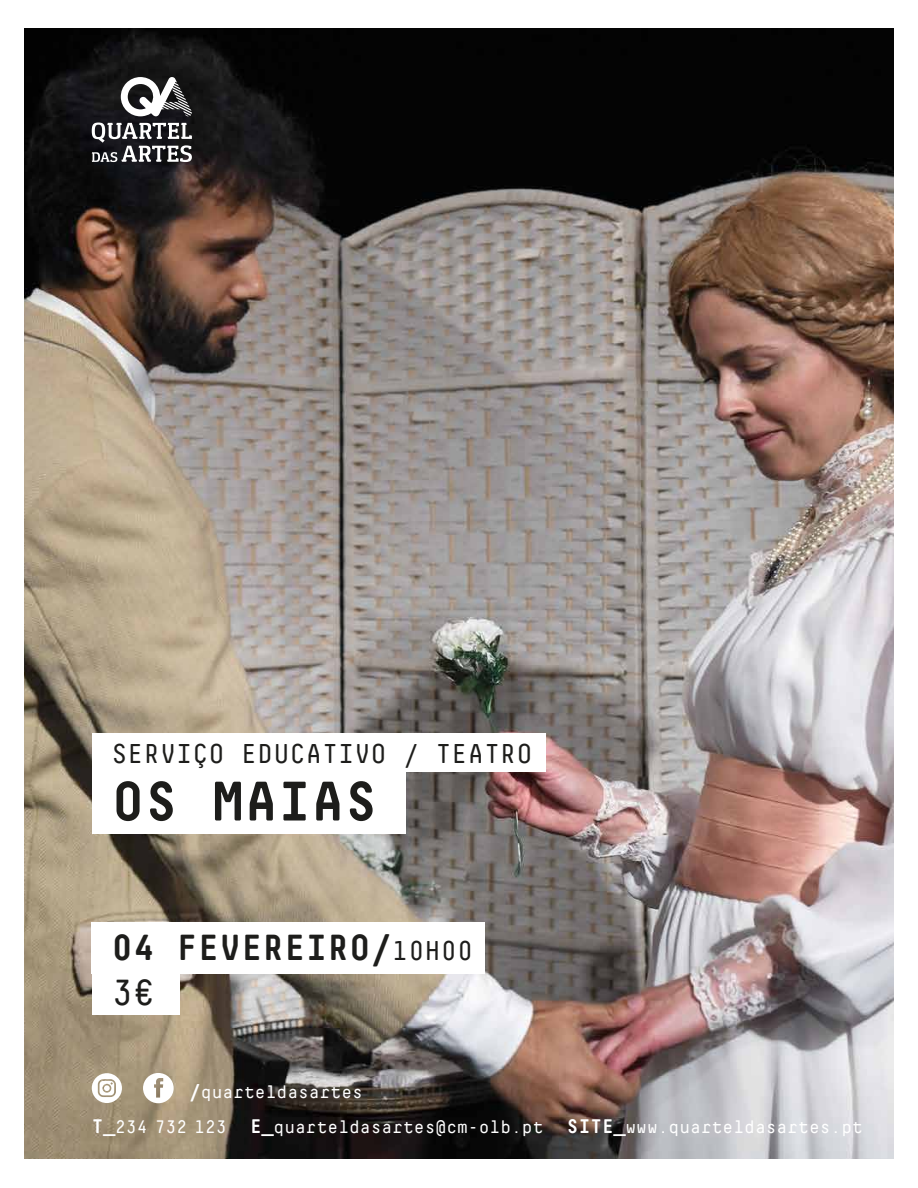
<style>
.page{position:relative;width:918px;height:1188px;background:#fff}
.page>*{position:absolute;margin:0;border:0;box-sizing:border-box;transform-origin:0 0}
.t1{font:700 55.5px "Decima Mono Pro";color:#1d1d1b}
.t2{font:700 36px/45px "Decima Mono Pro";color:#1d1d1b}
.t3{font:27px "Decima Mono Pro";color:#1d1d1b}
.t4{font:18px "Decima Mono Pro";color:#fff}
.s1{font-weight:400;font-size:27px}
.s2{font-weight:400}
.s3{font-weight:700;font-size:19.5px}
</style>
<div class="page">
<img style="left:24px;top:29px;width:870px;height:1129px">
<svg style="left:92px;top:123px;width:100px;height:39px"></svg>
<svg style="left:121px;top:77px;width:71px;height:39px"></svg>
<div style="left:92px;top:733px;width:453px;height:39px;background:#fff"></div>
<div style="left:92px;top:922px;width:393px;height:51px;background:#fff"></div>
<div style="left:92px;top:967px;width:87px;height:48px;background:#fff"></div>
<div style="left:92px;top:764px;width:313px;height:70px;background:#fff"></div>
<svg style="left:143px;top:1073px;width:31px;height:30px"></svg>
<svg style="left:92px;top:1073px;width:30px;height:30px"></svg>
<h3 class="t3" style="left:111px;top:738px;width:423px">SERVIÇO EDUCATIVO / TEATRO</h3>
<h1 class="t1" style="left:111px;top:768px;width:268px">OS MAIAS</h1>
<h2 class="t2" style="left:111px;top:924px;width:363px">04 FEVEREIRO/<span class="s1">10H00<br></span><span class="s2">3€</span></h2>
<p class="t4" style="left:189px;top:1081px;width:175px"><span class="s3">/</span>quarteldasartes</p>
<p class="t4" style="left:92px;top:1117px;width:773px"><span class="s3">T_</span>234 732 123 <span class="s3">E_</span>quarteldasartes@cm-olb.pt <span class="s3">SITE_</span>www.quarteldasartes.pt</p>
</div>
